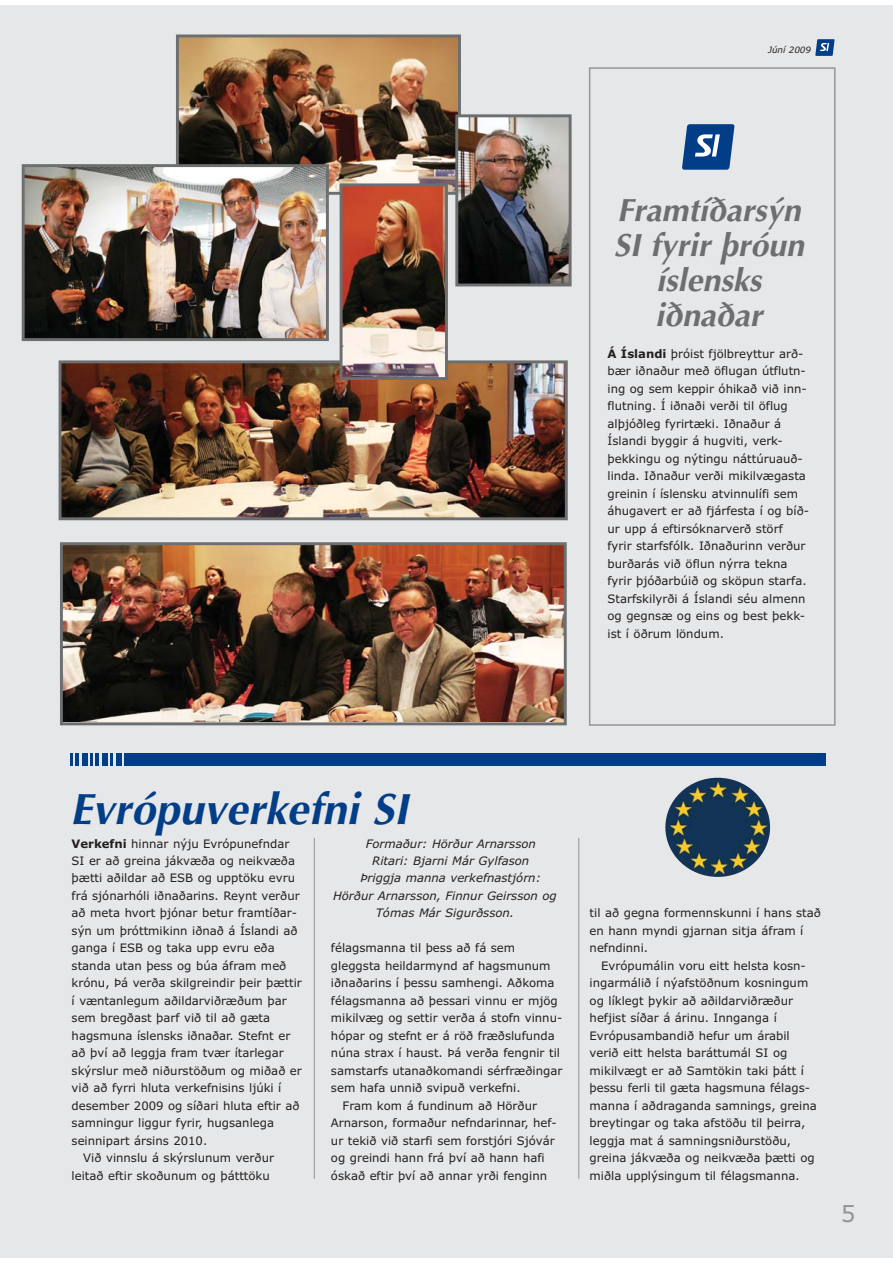
<style>
.page{position:relative;width:893px;height:1263px;background:#fff}
.page>*{position:absolute;margin:0;border:0;box-sizing:border-box;transform-origin:0 0}
.t1{font:italic 700 43.8px "Optima";color:#023e88}
.t2{font:italic 700 32.1px/35px "Optima";color:#6d6e70;text-align:center}
.t3{font:23.25px "Verdana";color:#939598}
.t4{font:11.7px/17.5px "Verdana";color:#231f20}
.t5{font:italic 11.7px "Verdana";color:#231f20}
.t6{font:italic 8.7px "Verdana";color:#231f20}
.s1{font-weight:700}
</style>
<div class="page">
<div style="left:0;top:5px;width:893px;height:1252px;background:#e6e7e8"></div>
<div style="left:589px;top:67px;width:246px;height:659px;border:1px solid #939598"></div>
<hr style="left:578px;top:838px;width:1px;height:341px;background:#939598">
<div style="left:124px;top:753px;width:701px;height:13px;background:#023e88"></div>
<svg style="left:111px;top:753px;width:2px;height:13px"></svg>
<svg style="left:71px;top:753px;width:2px;height:13px"></svg>
<svg style="left:90px;top:753px;width:2px;height:13px"></svg>
<div style="left:102px;top:753px;width:6px;height:13px;background:#023e88"></div>
<div style="left:82px;top:753px;width:6px;height:13px;background:#023e88"></div>
<div style="left:116px;top:753px;width:6px;height:13px;background:#023e88"></div>
<hr style="left:95px;top:753px;width:4px;height:13px;background:#023e88">
<hr style="left:75px;top:753px;width:4px;height:13px;background:#023e88">
<img style="left:64px;top:546px;width:499px;height:175px">
<div style="left:60px;top:542px;width:507px;height:183px;border:3px solid #6d6e70"></div>
<img style="left:180px;top:39px;width:277px;height:152px">
<div style="left:176px;top:35px;width:285px;height:160px;border:3px solid #6d6e70"></div>
<img style="left:459px;top:118px;width:108px;height:164px">
<div style="left:455px;top:114px;width:116px;height:172px;border:3px solid #6d6e70"></div>
<img style="left:63px;top:364px;width:501px;height:152px">
<div style="left:59px;top:360px;width:509px;height:160px;border:3px solid #6d6e70"></div>
<svg style="left:682px;top:124px;width:52px;height:46px;background:#37669f"></svg>
<img style="left:665px;top:778px;width:105px;height:99px;border-radius:50%">
<hr style="left:314px;top:838px;width:1px;height:341px;background:#939598">
<img style="left:26px;top:168px;width:299px;height:169px">
<div style="left:22px;top:164px;width:307px;height:177px;border:3px solid #6d6e70"></div>
<img style="left:344px;top:187px;width:100px;height:189px">
<div style="left:340px;top:183px;width:108px;height:197px;border:3px solid #6d6e70"></div>
<svg style="left:815px;top:39px;width:19px;height:17px"></svg>
<p class="t6" style="left:768px;top:46px;width:45px">Júní 2009</p>
<h2 class="t2" style="left:614px;top:196px;width:192px">Framtíðarsýn<br>SI fyrir þróun íslensks iðnaðar</h2>
<p class="t4" style="left:607px;top:346px;width:203px"><span class="s1">Á Íslandi</span> þróist fjölbreyttur arð&shy;bær iðnaður með öflugan útflutn&shy;ing og sem keppir óhikað við inn&shy;flutning. Í iðnaði verði til öflug<br>al þjóðleg fyrir tæki. Iðnað ur á<br>Ís landi byggir á hug viti, verk&shy;þekk ingu og nýtingu náttúru auð-<br>l inda. Iðnað ur verði mikilvægasta greinin í íslensku atvinnulífi sem áhuga vert er að fjárfesta í og bíð&shy;ur upp á eftirsóknarverð störf fyrir starfs fólk. Iðnaðurinn verður burð arás við öflun nýrra tekna fyrir þjóðar búið og sköpun starfa.<br>Starfskilyrði á Ís landi séu almenn og gegnsæ og eins og best þekk&shy;ist í öðrum löndum.</p>
<h1 class="t1" style="left:70px;top:791px;width:340px">Evrópuverkefni SI</h1>
<p class="t4" style="left:72px;top:835px;width:219px"><span class="s1">Verkefni</span> hinnar nýju Evrópunefndar</p>
<p class="t4" style="left:72px;top:853px;width:225px">SI er að greina jákvæða og neikvæða</p>
<p class="t4" style="left:72px;top:870px;width:225px">þætti aðildar að ESB og upptöku evru</p>
<p class="t4" style="left:72px;top:888px;width:230px">frá sjónarhóli iðnaðarins. Reynt verður</p>
<p class="t4" style="left:72px;top:905px;width:227px">að meta hvort þjónar betur framtíðar-</p>
<p class="t4" style="left:72px;top:923px;width:228px">sýn um þróttmikinn iðnað á Íslandi að</p>
<p class="t4" style="left:72px;top:940px;width:205px">ganga í ESB og taka upp evru eða</p>
<p class="t4" style="left:72px;top:958px;width:216px">standa utan þess og búa áfram með</p>
<p class="t4" style="left:72px;top:975px;width:232px">krónu, Þá verða skilgreindir þeir þættir</p>
<p class="t4" style="left:72px;top:993px;width:217px">í væntanlegum aðildarviðræðum þar</p>
<p class="t4" style="left:72px;top:1010px;width:200px">sem bregðast þarf við til að gæta</p>
<p class="t4" style="left:72px;top:1028px;width:220px">hagsmuna íslensks iðnaðar. Stefnt er</p>
<p class="t4" style="left:72px;top:1045px;width:214px">að því að leggja fram tvær ítarlegar</p>
<p class="t4" style="left:72px;top:1063px;width:232px">skýrslur með niðurstöðum og miðað er</p>
<p class="t4" style="left:72px;top:1080px;width:211px">við að fyrri hluta verkefnisins ljúki í</p>
<p class="t4" style="left:72px;top:1098px;width:229px">desember 2009 og síðari hluta eftir að</p>
<p class="t4" style="left:72px;top:1115px;width:204px">samningur liggur fyrir, hugsanlega</p>
<p class="t4" style="left:72px;top:1133px;width:137px">seinnipart ársins 2010.</p>
<p class="t4" style="left:83px;top:1150px;width:192px">Við vinnslu á skýrslunum verður</p>
<p class="t4" style="left:72px;top:1168px;width:200px">leitað eftir skoðunum og þátttöku</p>
<p class="t5" style="left:366px;top:839px;width:172px">Formaður: Hörður Arnarsson</p>
<p class="t5" style="left:372px;top:856px;width:159px">Ritari: Bjarni Már Gylfason</p>
<p class="t5" style="left:360px;top:874px;width:182px">Þriggja manna verkefnastjórn:</p>
<p class="t5" style="left:333px;top:891px;width:225px">Hörður Arnarsson, Finnur Geirsson og</p>
<p class="t5" style="left:376px;top:909px;width:140px">Tómas Már Sigurðsson.</p>
<p class="t4" style="left:590px;top:905px;width:233px">til að gegna formennskunni í hans stað en hann myndi gjarnan sitja áfram í nefndinni.</p>
<p class="t4" style="left:590px;top:958px;width:229px;text-indent:12px">Evrópumálin voru eitt helsta kosn&shy;ingarmálið í nýafstöðnum kosningum og líklegt þykir að aðildarviðræður hefjist síðar á árinu. Innganga í Evrópu sambandið hefur um árabil verið eitt helsta baráttumál SI og mikil vægt er að Samtökin taki þátt í þessu ferli til gæta hagsmuna félags&shy;manna í aðdraganda samnings, greina breytingar og taka afstöðu til þeirra, leggja mat á samningsniðurstöðu, greina jákvæða og neikvæða þætti og miðla upplýsingum til félagsmanna.</p>
<p class="t4" style="left:331px;top:940px;width:186px">félagsmanna til þess að fá sem</p>
<p class="t4" style="left:331px;top:958px;width:221px">gleggsta heildarmynd af hagsmunum</p>
<p class="t4" style="left:331px;top:975px;width:225px">iðnaðarins í þessu samhengi. Aðkoma</p>
<p class="t4" style="left:331px;top:993px;width:228px">félagsmanna að þessari vinnu er mjög</p>
<p class="t4" style="left:331px;top:1010px;width:233px">mikilvæg og settir verða á stofn vinnu-</p>
<p class="t4" style="left:331px;top:1028px;width:225px">hópar og stefnt er á röð fræðslufunda</p>
<p class="t4" style="left:331px;top:1045px;width:231px">núna strax í haust. Þá verða fengnir til</p>
<p class="t4" style="left:331px;top:1063px;width:233px">samstarfs utanaðkomandi sérfræðingar</p>
<p class="t4" style="left:331px;top:1080px;width:191px">sem hafa unnið svipuð verkefni.</p>
<p class="t4" style="left:343px;top:1098px;width:196px">Fram kom á fundinum að Hörður</p>
<p class="t4" style="left:331px;top:1115px;width:227px">Arnarson, formaður nefndarinnar, hef-</p>
<p class="t4" style="left:331px;top:1133px;width:225px">ur tekið við starfi sem forstjóri Sjóvár</p>
<p class="t4" style="left:331px;top:1150px;width:215px">og greindi hann frá því að hann hafi</p>
<p class="t4" style="left:331px;top:1168px;width:218px">óskað eftir því að annar yrði feng inn</p>
<h3 class="t3" style="left:837px;top:1205px;width:19px">55</h3>
</div>
